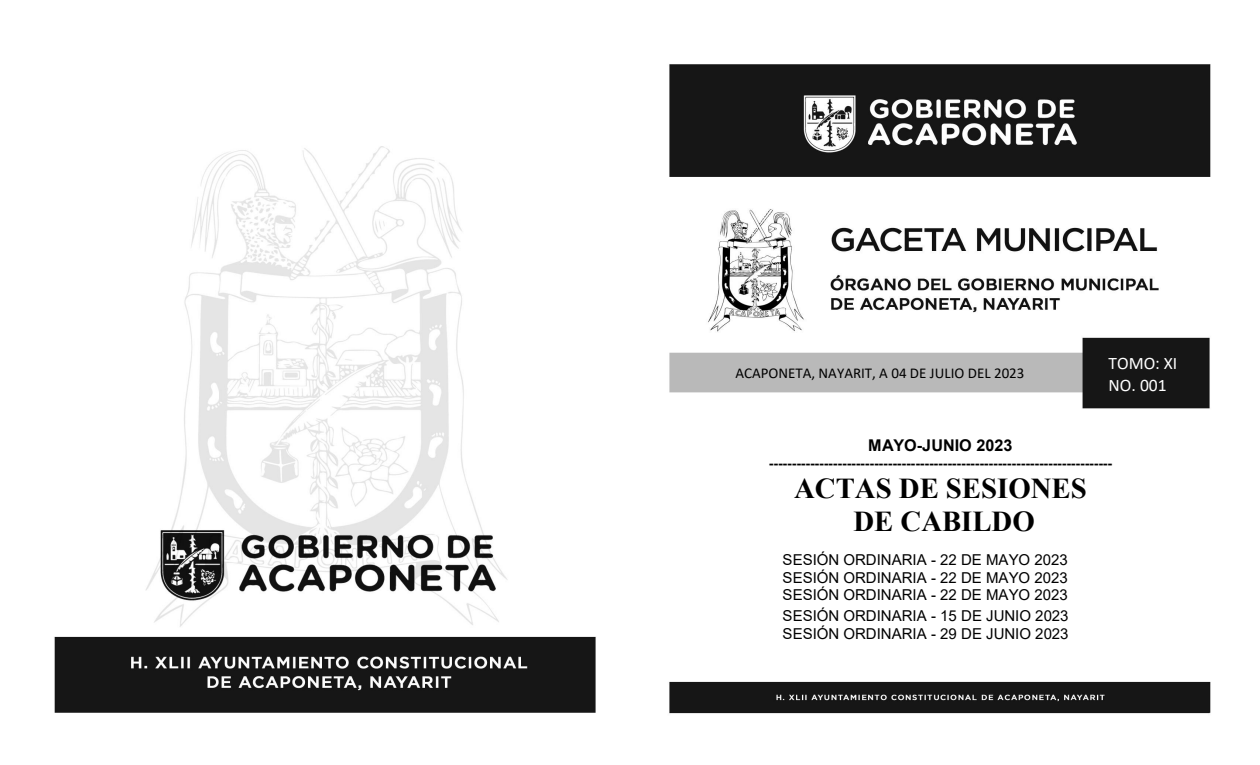
<style>
.page{position:relative;width:1260px;height:765px;background:#fff}
.page>*{position:absolute;margin:0;border:0;box-sizing:border-box;transform-origin:0 0}
.t1{font:700 28.75px/33.1px "Times New Roman";color:#000;text-align:center}
.t2{font:17.62px "Calibri";color:#fff}
.t3{font:17.5px "Calibri";color:#fff}
.t4{font:700 16.25px "Arial";color:#000}
.t5{font:15px/17.2px "Arial";color:#000;text-align:justify}
.t6{font:15px "Calibri";color:#000}
.t7{font:700 13.75px "Arial";color:#000}
</style>
<div class="page">
<img style="left:54px;top:64px;width:1157px;height:650px">
<div style="left:1099px;top:353px;width:97px;height:42px;background:#161616"></div>
<div style="left:683px;top:364px;width:394px;height:24px;background:#b9b9b9"></div>
<img style="left:676px;top:436px;width:529px;height:240px">
<p class="t6" style="left:735px;top:363px;width:291px">ACAPONETA, NAYARIT, A 04 DE JULIO DEL 2023</p>
<p class="t3" style="left:1109px;top:351px;width:70px">TOMO: XI</p>
<p class="t2" style="left:1109px;top:373px;width:59px">NO. 001</p>
<p class="t4" style="left:868px;top:434px;width:146px">MAYO-JUNIO 2023</p>
<p class="t7" style="left:769px;top:453px;width:345px">---------------------------------------------------------------------------</p>
<h1 class="t1" style="left:794px;top:471px;width:294px">ACTAS DE SESIONES<br>DE CABILDO</h1>
<p class="t5" style="left:783px;top:551px;width:287px">SESIÓN ORDINARIA - 22 DE MAYO 2023<br>SESIÓN ORDINARIA - 22 DE MAYO 2023<br>SESIÓN ORDINARIA - 22 DE MAYO 2023</p>
<p class="t5" style="left:783px;top:607px;width:288px">SESIÓN ORDINARIA - 15 DE JUNIO 2023<br>SESIÓN ORDINARIA - 29 DE JUNIO 2023</p>
</div>
